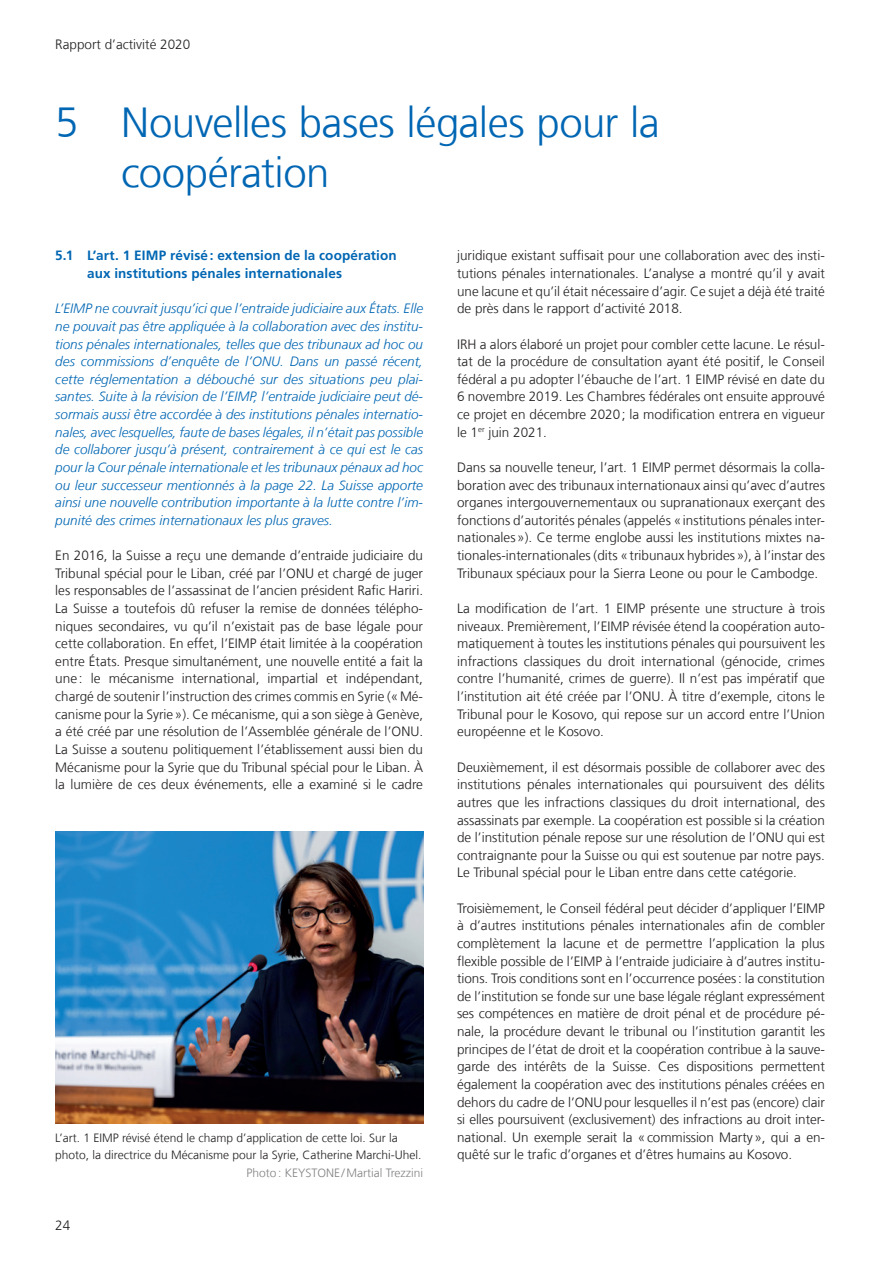
<style>
.page{position:relative;width:893px;height:1263px;background:#fff}
.page>*{position:absolute;margin:0;border:0;box-sizing:border-box;transform-origin:0 0}
.t1{font:300 42px/49.5px "Frutiger LT Com";letter-spacing:-.015em;color:#0166b3}
.Grundtext{font:300 13.5px/17.7px "Frutiger LT Com";color:#231f20;text-align:justify}
.Lead{font:italic 300 13.5px/17.7px "Frutiger LT Com";color:#0166b3;text-align:justify}
.t2{font:700 13.5px/17.7px "Frutiger LT Com";letter-spacing:.01em;color:#0166b3}
.Legende{font:300 12px "Frutiger LT Com";color:#231f20}
.Legende-2{font:300 12px "Frutiger LT Com";color:#808285}
</style>
<div class="page">
<img style="left:55px;top:832px;width:368px;height:291px">
<p class="Grundtext" style="left:55px;top:35px;width:137px">Rapport d’activité 2020</p>
<p class="t1" style="left:121px;top:98px;width:540px;text-indent:-66px">5 Nouvelles bases légales pour la coopération</p>
<p class="t2" style="left:87px;top:247px;width:311px;text-indent:-32px">5.1 L’art. 1 EIMP révisé: extension de la coopération aux institutions pénales internationales</p>
<p class="Lead" style="left:55px;top:300px;width:369px">L’EIMP ne couvrait jusqu’ici que l’entraide judiciaire aux États. Elle ne pouvait pas être appliquée à la collaboration avec des institu&shy;tions pénales internationales, telles que des tribunaux ad hoc ou des commissions d’enquête de l’ONU. Dans un passé récent, cette réglementation a débouché sur des situations peu plai&shy;santes. Suite à la révision de l’EIMP, l’entraide judiciaire peut dé&shy;sormais aussi être accordée à des institutions pénales internatio&shy;nales, avec lesquelles, faute de bases légales, il n’était pas possible de collaborer jusqu’à présent, contrairement à ce qui est le cas pour la Cour pénale internationale et les tribunaux pénaux ad hoc ou leur successeur mentionnés à la page 22. La Suisse apporte ainsi une nouvelle contribution importante à la lutte contre l’im&shy;punité des crimes internationaux les plus graves.</p>
<p class="Grundtext" style="left:55px;top:547px;width:369px">En 2016, la Suisse a reçu une demande d’entraide judiciaire du Tribunal spécial pour le Liban, créé par l’ONU et chargé de juger les responsables de l’assassinat de l’ancien président Rafic Hariri.<br>La Suisse a toutefois dû refuser la remise de données télépho&shy;niques secondaires, vu qu’il n’existait pas de base légale pour cette collaboration. En effet, l’EIMP était limitée à la coopération entre États. Presque simultanément, une nouvelle entité a fait la une: le mécanisme international, impartial et indépendant, chargé de soutenir l’instruction des crimes commis en Syrie («Mé&shy;canisme pour la Syrie»). Ce mécanisme, qui a son siège à Genève, a été créé par une résolution de l’Assemblée générale de l’ONU.<br>La Suisse a soutenu politiquement l’établissement aussi bien du Mécanisme pour la Syrie que du Tribunal spécial pour le Liban. À la lumière de ces deux événements, elle a examiné si le cadre</p>
<p class="Legende" style="left:55px;top:1131px;width:344px">L’art. 1 EIMP révisé étend le champ d’application de cette loi. Sur la</p>
<p class="Legende" style="left:55px;top:1148px;width:368px">photo, la directrice du Mécanisme pour la Syrie, Catherine Marchi-Uhel.</p>
<p class="Legende-2" style="left:247px;top:1166px;width:178px">Photo: KEYSTONE/ Martial Trezzini</p>
<p class="Grundtext" style="left:55px;top:1216px;width:17px">24</p>
<p class="Grundtext" style="left:457px;top:247px;width:369px">juridique existant suffisait pour une collaboration avec des insti&shy;tutions pénales internationales. L’analyse a montré qu’il y avait une lacune et qu’il était nécessaire d’agir. Ce sujet a déjà été traité de près dans le rapport d’activité 2018.</p>
<p class="Grundtext" style="left:457px;top:335px;width:369px">IRH a alors élaboré un projet pour combler cette lacune. Le résul&shy;tat de la procédure de consultation ayant été positif, le Conseil fédéral a pu adopter l’ébauche de l’art. 1 EIMP révisé en date du 6 novembre 2019. Les Chambres fédérales ont ensuite approuvé ce projet en décembre 2020; la modification entrera en vigueur le 1<sup>er</sup> juin 2021.</p>
<p class="Grundtext" style="left:457px;top:458px;width:369px">Dans sa nouvelle teneur, l’art. 1 EIMP permet désormais la colla&shy;boration avec des tribunaux internationaux ainsi qu’avec d’autres organes intergouvernementaux ou supranationaux exerçant des fonctions d’autorités pénales (appelés «institutions pénales inter&shy;nationales»). Ce terme englobe aussi les institutions mixtes na&shy;tionales-internationales (dits «tribunaux hybrides»), à l’instar des Tribunaux spéciaux pour la Sierra Leone ou pour le Cambodge.</p>
<p class="Grundtext" style="left:457px;top:599px;width:369px">La modification de l’art. 1 EIMP présente une structure à trois niveaux. Premièrement, l’EIMP révisée étend la coopération auto&shy;matiquement à toutes les institutions pénales qui poursuivent les infractions classiques du droit international (génocide, crimes contre l’humanité, crimes de guerre). Il n’est pas impératif que l’institution ait été créée par l’ONU. À titre d’exemple, citons le Tribunal pour le Kosovo, qui repose sur un accord entre l’Union européenne et le Kosovo.</p>
<p class="Grundtext" style="left:457px;top:758px;width:369px">Deuxièmement, il est désormais possible de collaborer avec des institutions pénales internationales qui poursuivent des délits autres que les infractions classiques du droit international, des assassinats par exemple. La coopération est possible si la création de l’institution pénale repose sur une résolution de l’ONU qui est contraignante pour la Suisse ou qui est soutenue par notre pays.<br>Le Tribunal spécial pour le Liban entre dans cette catégorie.</p>
<p class="Grundtext" style="left:457px;top:899px;width:369px">Troisièmement, le Conseil fédéral peut décider d’appliquer l’EIMP à d’autres institutions pénales internationales afin de combler complètement la lacune et de permettre l’application la plus flexible possible de l’EIMP à l’entraide judiciaire à d’autres institu&shy;tions. Trois conditions sont en l’occurrence posées: la constitution de l’institution se fonde sur une base légale réglant expressément ses compétences en matière de droit pénal et de procédure pé&shy;nale, la procédure devant le tribunal ou l’institution garantit les principes de l’état de droit et la coopération contribue à la sauve&shy;garde des intérêts de la Suisse. Ces dispositions permettent également la coopération avec des institutions pénales créées en dehors du cadre de l’ONUpour lesquelles il n’est pas (encore) clair si elles poursuivent (exclusivement) des infractions au droit inter&shy;national. Un exemple serait la «commission Marty», qui a en&shy;quêté sur le trafic d’organes et d’êtres humains au Kosovo.</p>
</div>
